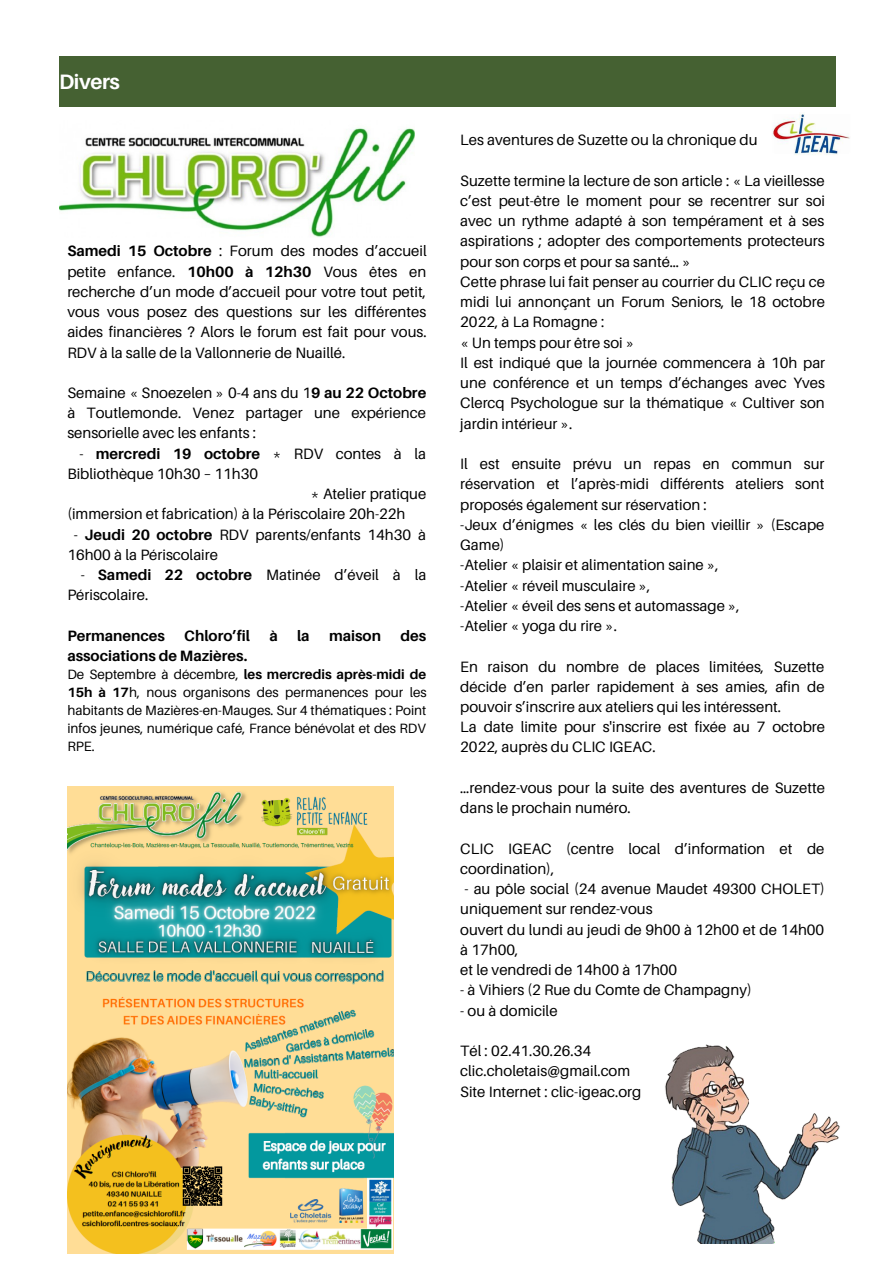
<style>
.page{position:relative;width:893px;height:1264px;background:#fff}
.page>*{position:absolute;margin:0;border:0;box-sizing:border-box;transform-origin:0 0}
.t1{font:700 20.85px "Aileron";letter-spacing:-.02em;color:#fff}
.t2{font:15px/20.2px "Aileron";color:#000}
.t3{font:700 15px "Aileron";color:#000}
.t4{font:13.5px/18px "Aileron";color:#000;text-align:justify}
.s1{font-weight:700}
.s2{font-weight:400}
</style>
<div class="page">
<div style="left:59px;top:56px;width:776px;height:51px;background:#456132"></div>
<img style="left:772px;top:114px;width:78px;height:41px">
<img style="left:59px;top:128px;width:355px;height:109px">
<img style="left:67px;top:786px;width:326px;height:467px">
<img style="left:665px;top:1044px;width:175px;height:199px">
<h1 class="t1" style="left:59px;top:68px;width:62px">Divers</h1>
<p class="t2" style="left:67px;top:240px;width:361px;text-align:justify"><span class="s1">Samedi 15 Octobre</span> : Forum des modes d’accueil petite enfance. <span class="s1">10h00 à 12h30</span> Vous êtes en recherche d’un mode d’accueil pour votre tout petit, vous vous posez des questions sur les différentes aides financières ? Alors le forum est fait pour vous.<br>RDV à la salle de la Vallonnerie de Nuaillé.</p>
<p class="t2" style="left:67px;top:382px;width:360px;text-align:justify">Semaine « Snoezelen » 0-4 ans du 1<span class="s1">9 au 22 Octobre </span>à Toutlemonde. Venez partager une expérience sensorielle avec les enfants :</p>
<p class="t3" style="left:80px;top:444px;width:348px"><span class="s2">-</span> mercredi 19 octobre <span class="s2">* RDV contes à la</span></p>
<p class="t2" style="left:67px;top:463px;width:192px">Bibliothèque 10h30 – 11h30</p>
<p class="t2" style="left:311px;top:483px;width:117px">* Atelier pratique</p>
<p class="t2" style="left:67px;top:504px;width:339px">(immersion et fabrication) à la Périscolaire 20h-22h</p>
<p class="t2" style="left:67px;top:524px;width:360px;text-indent:7px">- <span class="s1">Jeudi 20 octobre</span> RDV parents/enfants 14h30 à<br>16h00 à la Périscolaire</p>
<p class="t2" style="left:67px;top:564px;width:360px;text-indent:13px">- <span class="s1">Samedi 22 octobre</span> Matinée d’éveil à la<br>Périscolaire.</p>
<p class="t3" style="left:67px;top:626px;width:99px">Permanences</p>
<p class="t3" style="left:184px;top:626px;width:67px">Chloro’fil</p>
<p class="t3" style="left:269px;top:626px;width:10px">à</p>
<p class="t3" style="left:297px;top:626px;width:14px">la</p>
<p class="t3" style="left:329px;top:626px;width:53px">maison</p>
<p class="t3" style="left:400px;top:626px;width:27px">des</p>
<p class="t3" style="left:67px;top:646px;width:181px">associations de Mazières.</p>
<p class="t4" style="left:67px;top:665px;width:361px">De Septembre à décembre, <span class="s1">les mercredis après-midi de 15h à 17</span>h, nous organisons des permanences pour les habitants de Mazières-en-Mauges. Sur 4 thématiques : Point infos jeunes, numérique café, France bénévolat et des RDV RPE.</p>
<p class="t2" style="left:460px;top:129px;width:299px">Les aventures de Suzette ou la chronique du</p>
<p class="t2" style="left:460px;top:170px;width:366px">Suzette termine la lecture de son article : « La vieillesse c’est peut-être le moment pour se recentrer sur soi avec un rythme adapté à son tempérament et à ses aspirations ; adopter des comportements protecteurs pour son corps et pour sa santé… »<br>Cette phrase lui fait penser au courrier du CLIC reçu ce midi lui annonçant un Forum Seniors, le 18 octobre 2022, à La Romagne :<br>« Un temps pour être soi »<br>Il est indiqué que la journée commencera à 10h par une conférence et un temps d’échanges avec Yves Clercq Psychologue sur la thématique « Cultiver son jardin intérieur ».</p>
<p class="t2" style="left:460px;top:453px;width:366px">Il est ensuite prévu un repas en commun sur réservation et l’après-midi différents ateliers sont proposés également sur réservation :<br>-Jeux d’énigmes « les clés du bien vieillir » (Escape Game)<br>-Atelier « plaisir et alimentation saine »,<br>-Atelier « réveil musculaire »,<br>-Atelier « éveil des sens et automassage »,<br>-Atelier « yoga du rire ».</p>
<p class="t2" style="left:460px;top:656px;width:366px">En raison du nombre de places limitées, Suzette décide d’en parler rapidement à ses amies, afin de pouvoir s’inscrire aux ateliers qui les intéressent.<br>La date limite pour s'inscrire est fixée au 7 octobre 2022, auprès du CLIC IGEAC.</p>
<p class="t2" style="left:460px;top:777px;width:366px">…rendez-vous pour la suite des aventures de Suzette dans le prochain numéro.</p>
<p class="t2" style="left:460px;top:838px;width:365px">CLIC IGEAC (centre local d’information et de coordination),</p>
<p class="t2" style="left:460px;top:878px;width:366px">- au pôle social (24 avenue Maudet 49300 CHOLET) uniquement sur rendez-vous<br>ouvert du lundi au jeudi de 9h00 à 12h00 et de 14h00 à 17h00,<br>et le vendredi de 14h00 à 17h00</p>
<p class="t2" style="left:460px;top:979px;width:293px">- à Vihiers (2 Rue du Comte de Champagny)</p>
<p class="t2" style="left:460px;top:999px;width:99px">- ou à domicile</p>
<p class="t2" style="left:460px;top:1040px;width:183px">Tél : 02.41.30.26.34 clic.choletais@gmail.com<br>Site Internet : clic-igeac.org</p>
</div>
